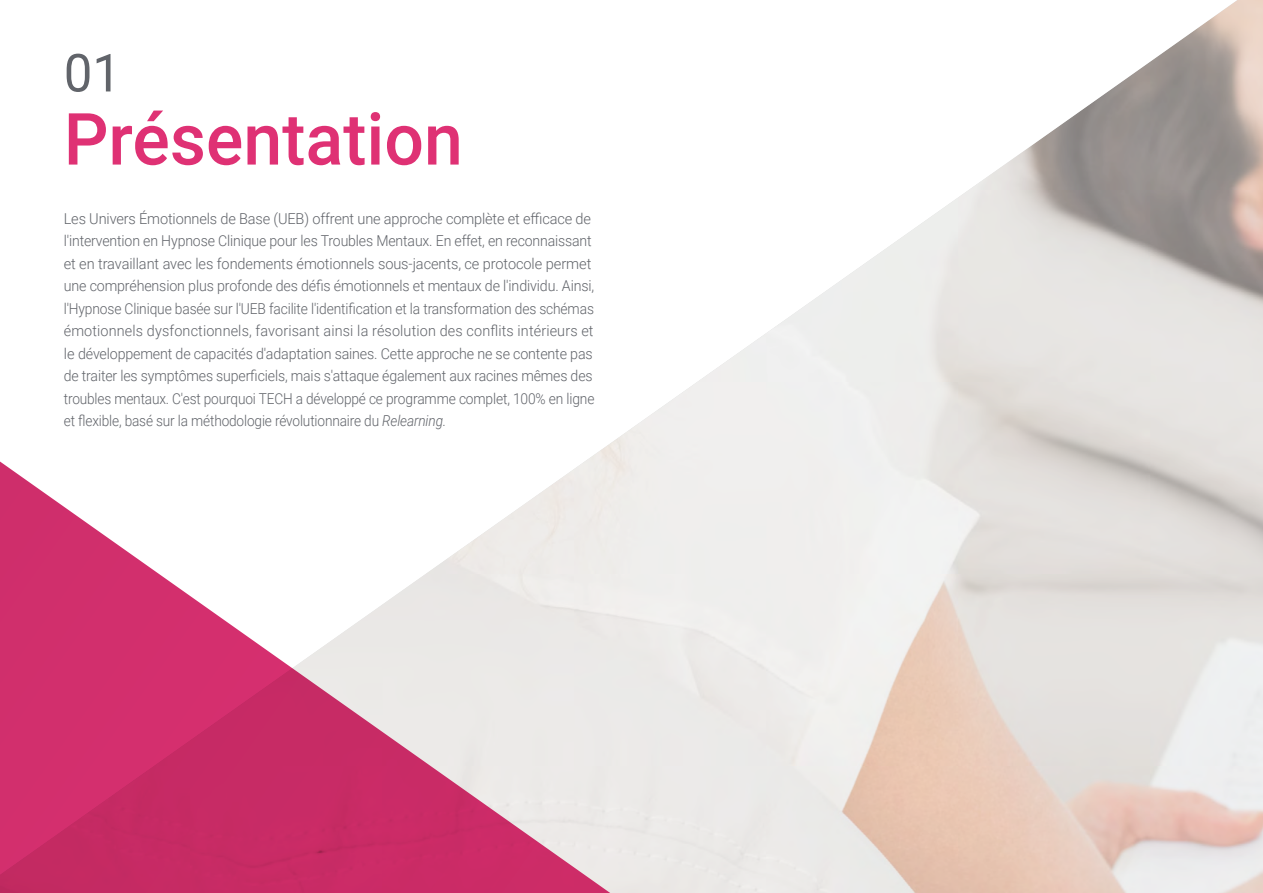
<style>
.page{position:relative;width:1263px;height:893px;background:#fff}
.page>*{position:absolute;margin:0;border:0;box-sizing:border-box;transform-origin:0 0}
.t1{font:500 72px "Roboto";color:#df3174}
.t2{font:52.5px "Roboto";color:#61646a}
.t3{font:300 15px/22.5px "Roboto";letter-spacing:-.01em;color:#61646a}
.s1{font-style:italic}
</style>
<div class="page">
<svg style="left:0;top:446px;width:640px;height:447px"></svg>
<h2 class="t2" style="left:64px;top:36px;width:59px">01</h2>
<h1 class="t1" style="left:64px;top:89px;width:401px">Présentation</h1>
<p class="t3" style="left:64px;top:207px;width:532px">Les Univers Émotionnels de Base (UEB) offrent une approche complète et efficace de l'intervention en Hypnose Clinique pour les Troubles Mentaux. En effet, en reconnaissant et en travaillant avec les fondements émotionnels sous-jacents, ce protocole permet une compréhension plus profonde des défis émotionnels et mentaux de l'individu. Ainsi, l'Hypnose Clinique basée sur l'UEB facilite l'identification et la transformation des schémas émotionnels dysfonctionnels, favorisant ainsi la résolution des conflits intérieurs et le développement de capacités d'adaptation saines. Cette approche ne se contente pas de traiter les symptômes superficiels, mais s'attaque également aux racines mêmes des troubles mentaux. C'est pourquoi TECH a développé ce programme complet, 100% en ligne et flexible, basé sur la méthodologie révolutionnaire du <span class="s1">Relearning.</span></p>
</div>
